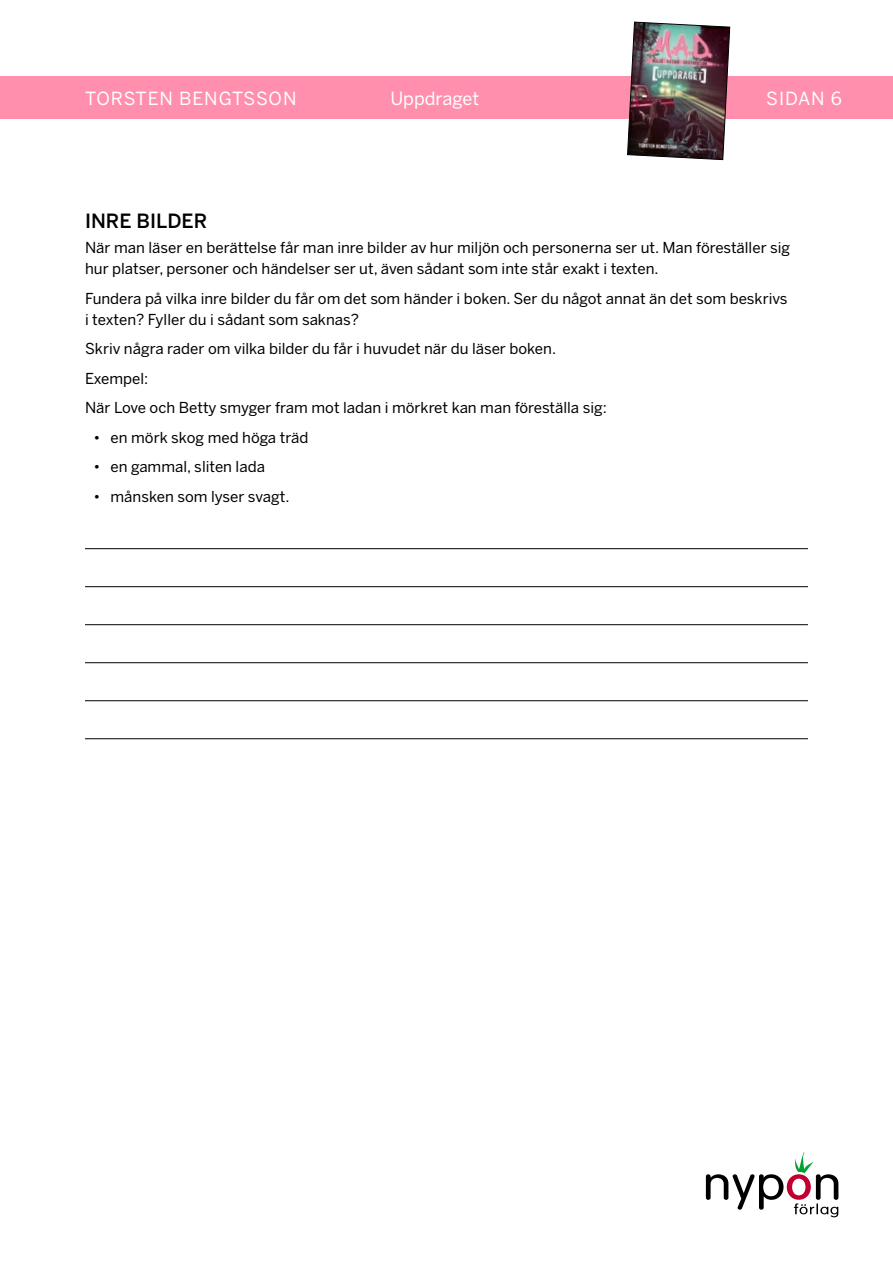
<style>
.page{position:relative;width:893px;height:1263px;background:#fff}
.page>*{position:absolute;margin:0;border:0;box-sizing:border-box;transform-origin:0 0}
.t1{font:500 19.5px "Benton Sans";color:#000}
.t2{font:18px "Benton Sans";letter-spacing:.03em;color:#fff}
.t3{font:18px "Benton Sans";color:#fff}
.t4{font:15px/21px "Benton Sans";color:#000}
</style>
<div class="page">
<svg style="left:706px;top:1152px;width:132px;height:65px"></svg>
<div style="left:0;top:77px;width:893px;height:42px;background:#ff8fad"></div>
<img style="left:627px;top:21px;width:103px;height:139px">
<hr style="left:85px;top:548px;width:723px;height:1px;background:#000">
<hr style="left:85px;top:586px;width:723px;height:1px;background:#000">
<hr style="left:85px;top:624px;width:723px;height:1px;background:#000">
<hr style="left:85px;top:662px;width:723px;height:1px;background:#000">
<hr style="left:85px;top:700px;width:723px;height:1px;background:#000">
<hr style="left:85px;top:738px;width:723px;height:1px;background:#000">
<p class="t2" style="left:85px;top:87px;width:213px">TORSTEN BENGTSSON</p>
<p class="t3" style="left:390px;top:87px;width:90px">Uppdraget</p>
<p class="t2" style="left:766px;top:87px;width:77px">SIDAN 6</p>
<h1 class="t1" style="left:85px;top:209px;width:124px">INRE BILDER</h1>
<p class="t4" style="left:85px;top:237px;width:707px">När man läser en berättelse får man inre bilder av hur miljön och personerna ser ut. Man föreställer sig hur platser, personer och händelser ser ut, även sådant som inte står exakt i texten.</p>
<p class="t4" style="left:85px;top:288px;width:704px">Fundera på vilka inre bilder du får om det som händer i boken. Ser du något annat än det som beskrivs i texten? Fyller du i sådant som saknas?</p>
<p class="t4" style="left:85px;top:334px;width:523px;line-height:29.5px">Skriv några rader om vilka bilder du får i huvudet när du läser boken.<br>Exempel:<br>När Love och Betty smyger fram mot ladan i mörkret kan man föreställa sig:</p>
<p class="t4" style="left:94px;top:427px;width:216px">• en mörk skog med höga träd</p>
<p class="t4" style="left:94px;top:456px;width:173px">• en gammal, sliten lada</p>
<p class="t4" style="left:94px;top:486px;width:197px">• månsken som lyser svagt.</p>
</div>
